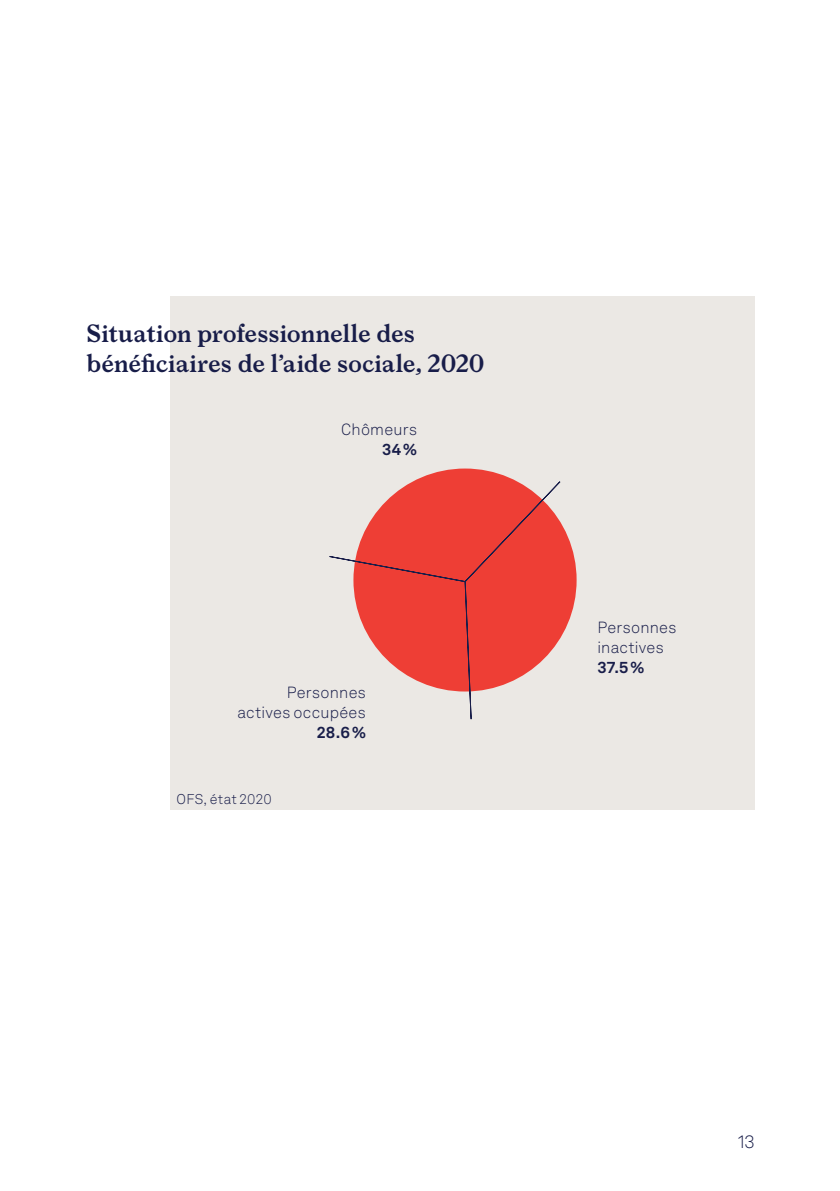
<style>
.page{position:relative;width:840px;height:1191px;background:#fff}
.page>*{position:absolute;margin:0;border:0;box-sizing:border-box;transform-origin:0 0}
.t1{font:600 24px/30px "Larish Neue";letter-spacing:-.005em;color:#181d49}
.t2{font:300 18px "Akkurat LL";color:#181d49}
.t3{font:300 16px/20px "Akkurat LL";letter-spacing:.015em;color:#181d49;text-align:right}
.t4{font:700 16px "Akkurat LL";color:#181d49}
.t5{font:300 14px "Akkurat LL";letter-spacing:.015em;color:#181d49}
</style>
<div class="page">
<div style="left:170px;top:297px;width:584px;height:513px;background:#ebe8e4"></div>
<div style="left:353px;top:468px;width:223px;height:223px;background:#ee3e35;border-radius:50%"></div>
<svg style="left:329px;top:481px;width:231px;height:238px"></svg>
<p class="t1" style="left:86px;top:317px;width:399px">Situation professionnelle des bénéficiaires de l’aide sociale, 2020</p>
<p class="t3" style="left:341px;top:419px;width:77px">Chômeurs</p>
<p class="t4" style="left:382px;top:437px;width:36px">34%</p>
<p class="t3" style="left:237px;top:681px;width:130px">Personnes actives occupées</p>
<p class="t4" style="left:316px;top:719px;width:51px">28.6%</p>
<p class="t5" style="left:176px;top:789px;width:97px">OFS, état 2020</p>
<p class="t3" style="left:597px;top:617px;width:80px;text-align:left">Personnes inactives</p>
<p class="t4" style="left:597px;top:655px;width:48px">37.5%</p>
<p class="t2" style="left:737px;top:1128px;width:18px">13</p>
</div>
